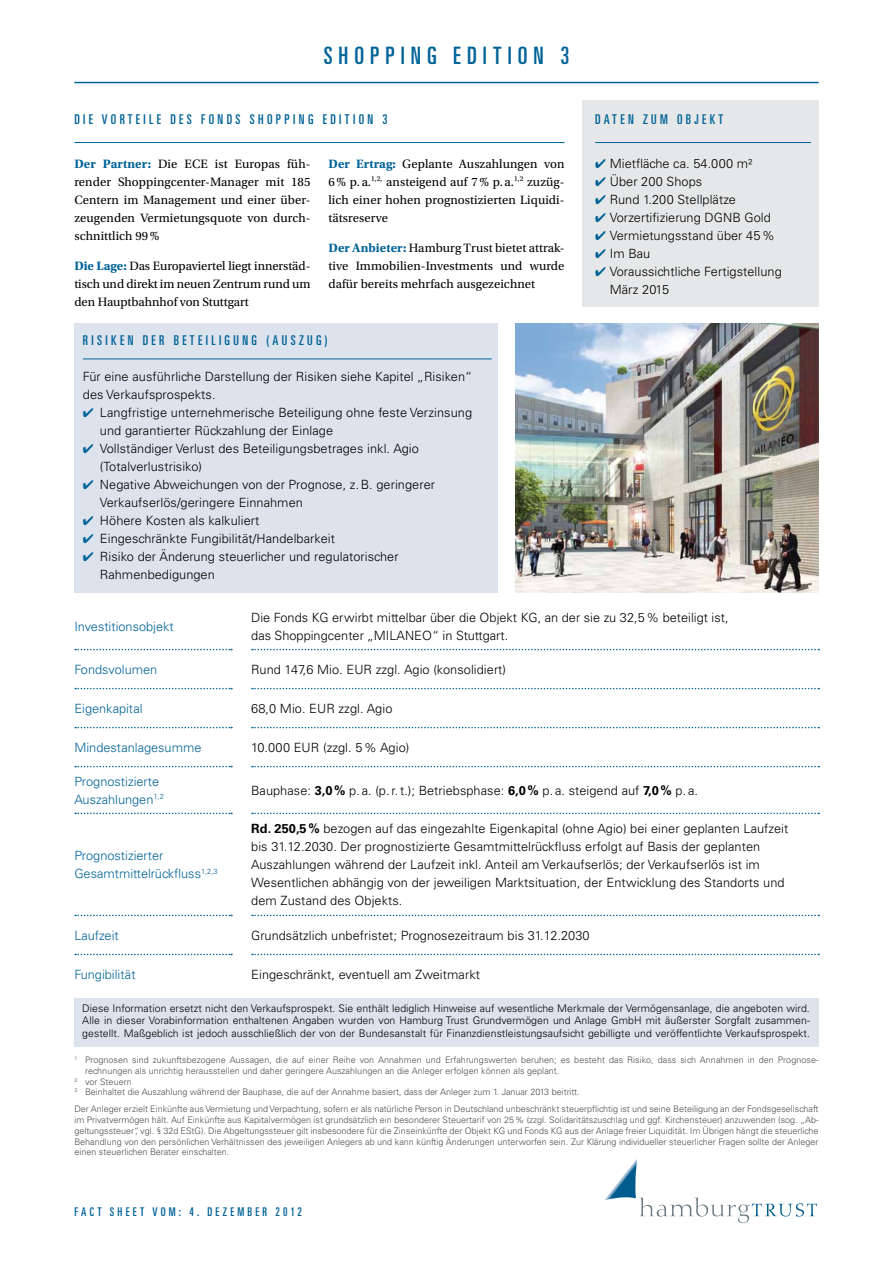
<style>
.page{position:relative;width:893px;height:1263px;background:#fff}
.page>*{position:absolute;margin:0;border:0;box-sizing:border-box;transform-origin:0 0}
.t1{font:ultra-condensed 24px "Univers LT Std";letter-spacing:.25em;color:#006398}
.t2{font:ultra-condensed 13.5px "Univers LT Std";letter-spacing:.25em;color:#006398}
.t3{font:300 12.75px/18px "Univers LT Std";letter-spacing:.005em;color:#000}
.t4{font:12.75px/18px "Utopia Std";letter-spacing:.005em;color:#000;text-align:justify}
.t5{font:300 12.75px/18px "Univers LT Std";color:#006398}
.t6{font:ultra-condensed 12px "Univers LT Std";letter-spacing:.265em;color:#006398}
.t7{font:300 10.5px/12.6px "Univers LT Std";letter-spacing:.005em;color:#000;text-align:justify}
.t8{font:300 9px/10.8px "Univers LT Std";letter-spacing:.005em;color:#4d4d4f;text-align:justify}
.s1{font-weight:700;color:#006398}
.s2{color:#006398}
.s3{font-weight:700}
</style>
<div class="page">
<hr style="left:74px;top:142px;width:490px;height:1px;background:#006398">
<hr style="left:74px;top:82px;width:745px;height:1px;background:#006398">
<svg style="left:605px;top:1159px;width:212px;height:64px"></svg>
<div style="left:582px;top:100px;width:237px;height:207px;background:#e6e7e8"></div>
<div style="left:74px;top:324px;width:424px;height:269px;background:#dde3ed"></div>
<div style="left:74px;top:998px;width:745px;height:48px;background:#dde3ed"></div>
<hr style="left:595px;top:142px;width:216px;height:1px;background:#006398">
<hr style="left:83px;top:359px;width:409px;height:1px;background:#006398">
<svg style="left:75px;top:649px;width:157px;height:1px"></svg>
<svg style="left:252px;top:649px;width:567px;height:1px"></svg>
<svg style="left:75px;top:688px;width:157px;height:1px"></svg>
<svg style="left:252px;top:688px;width:567px;height:1px"></svg>
<svg style="left:75px;top:727px;width:157px;height:1px"></svg>
<svg style="left:252px;top:727px;width:567px;height:1px"></svg>
<svg style="left:75px;top:766px;width:157px;height:1px"></svg>
<svg style="left:252px;top:766px;width:567px;height:1px"></svg>
<svg style="left:75px;top:915px;width:157px;height:1px"></svg>
<svg style="left:252px;top:915px;width:567px;height:1px"></svg>
<svg style="left:75px;top:954px;width:157px;height:1px"></svg>
<svg style="left:252px;top:954px;width:567px;height:1px"></svg>
<svg style="left:75px;top:813px;width:157px;height:1px"></svg>
<svg style="left:252px;top:813px;width:567px;height:1px"></svg>
<img style="left:515px;top:324px;width:304px;height:269px">
<h1 class="t1" style="left:324px;top:42px;width:247px">SHOPPING EDITION 3</h1>
<p class="t2" style="left:74px;top:112px;width:315px">DIE VORTEILE DES FONDS SHOPPING EDITION 3</p>
<p class="t4" style="left:74px;top:155px;width:238px"><span class="s1">Der Partner:</span> Die ECE ist Europas füh&shy;render Shoppingcenter-Manager mit 185<br>Centern im Management und einer über&shy;zeugenden Vermietungsquote von durch&shy;schnittlich 99%</p>
<p class="t4" style="left:74px;top:257px;width:238px"><span class="s1">Die Lage:</span> Das Europaviertel liegt innerstäd&shy;tisch und direkt im neuen Zentrum rund um den Hauptbahnhof von Stuttgart</p>
<p class="t4" style="left:328px;top:155px;width:238px"><span class="s1">Der Ertrag:</span> Geplante Auszahlungen von 6% p. a.<sup>1,2,</sup> ansteigend auf 7% p. a.<sup>1,2</sup> zuzüg&shy;lich einer hohen prognostizierten Liquidi&shy;tätsreserve</p>
<p class="t4" style="left:328px;top:239px;width:238px"><span class="s1">Der Anbieter:</span> Hamburg Trust bietet attrak&shy;tive Immobilien-Investments und wurde dafür bereits mehrfach ausgezeichnet</p>
<p class="t2" style="left:83px;top:333px;width:247px">RISIKEN DER BETEILIGUNG (AUSZUG)</p>
<p class="t3" style="left:83px;top:367px;width:391px">Für eine ausführliche Darstellung der Risiken siehe Kapitel „Risiken“ des Verkaufsprospekts.</p>
<p class="t3" style="left:100px;top:403px;width:374px;text-indent:-17px"><span class="s2">✔</span> Langfristige unternehmerische Beteiligung ohne feste Verzinsung und garantierter Rückzahlung der Einlage</p>
<p class="t3" style="left:100px;top:439px;width:320px;text-indent:-17px"><span class="s2">✔</span> Vollständiger Verlust des Beteiligungsbetrages inkl. Agio (Totalverlustrisiko)</p>
<p class="t3" style="left:100px;top:475px;width:337px;text-indent:-17px"><span class="s2">✔</span> Negative Abweichungen von der Prognose, z.B. geringerer<br>Verkaufserlös/geringere Einnahmen</p>
<p class="t3" style="left:83px;top:511px;width:178px"><span class="s2">✔</span> Höhere Kosten als kalkuliert</p>
<p class="t3" style="left:83px;top:529px;width:254px"><span class="s2">✔</span> Eingeschränkte Fungibilität/Handelbarkeit</p>
<p class="t3" style="left:100px;top:547px;width:300px;text-indent:-17px"><span class="s2">✔</span> Risiko der Änderung steuerlicher und regulatorischer<br>Rahmenbedigungen</p>
<p class="t2" style="left:595px;top:112px;width:130px">DA TEN ZUM OBJEKT</p>
<p class="t3" style="left:595px;top:154px;width:159px"><span class="s2">✔</span> Mietfläche ca. 54.000 m²</p>
<p class="t3" style="left:595px;top:172px;width:108px"><span class="s2">✔</span> Über 200 Shops</p>
<p class="t3" style="left:595px;top:190px;width:142px"><span class="s2">✔</span> Rund 1.200 Stellplätze</p>
<p class="t3" style="left:595px;top:208px;width:177px"><span class="s2">✔</span> Vorzertifizierung DGNB Gold</p>
<p class="t3" style="left:595px;top:226px;width:181px"><span class="s2">✔</span> Vermietungsstand über 45%</p>
<p class="t3" style="left:595px;top:244px;width:56px"><span class="s2">✔</span> Im Bau</p>
<p class="t3" style="left:610px;top:262px;width:174px;text-indent:-14px"><span class="s2">✔</span> Voraussichtliche Fertigstellung<br>März 2015</p>
<p class="t5" style="left:74px;top:617px;width:101px">Investitionsobjekt</p>
<p class="t3" style="left:251px;top:608px;width:479px">Die Fonds KG erwirbt mittelbar über die Objekt KG, an der sie zu 32,5% beteiligt ist, das Shoppingcenter „MILANEO“ in Stuttgart.</p>
<p class="t5" style="left:74px;top:660px;width:84px">Fondsvolumen</p>
<p class="t3" style="left:251px;top:660px;width:256px">Rund 147,6 Mio. EUR zzgl. Agio (konsolidiert)</p>
<p class="t5" style="left:74px;top:699px;width:70px">Eigenkapital</p>
<p class="t3" style="left:251px;top:699px;width:143px">68,0 Mio. EUR zzgl. Agio</p>
<p class="t5" style="left:74px;top:738px;width:129px">Mindestanlagesumme</p>
<p class="t3" style="left:251px;top:738px;width:160px">10.000 EUR (zzgl. 5% Agio)</p>
<p class="t5" style="left:74px;top:772px;width:91px">Prognostizierte<br>Auszahlungen<sup>1,2</sup></p>
<p class="t3" style="left:251px;top:781px;width:448px">Bauphase: <span class="s3">3,0%</span> p. a. (p.r.t.); Betriebsphase: <span class="s3">6,0%</span> p. a. steigend auf <span class="s3">7,0%</span> p. a.</p>
<p class="t5" style="left:74px;top:846px;width:145px">Prognostizierter<br>Gesamtmittelrückfluss<sup>1,2,3</sup></p>
<p class="t3" style="left:251px;top:819px;width:539px"><span class="s3">Rd. 250,5%</span> bezogen auf das eingezahlte Eigenkapital (ohne Agio) bei einer geplanten Laufzeit bis 31.12.2030. Der prognostizierte Gesamtmittelrückfluss erfolgt auf Basis der geplanten Auszahlungen während der Laufzeit inkl. Anteil am Verkaufserlös; der Verkaufserlös ist im Wesentlichen abhängig von der jeweiligen Marktsituation, der Entwicklung des Standorts und dem Zustand des Objekts.</p>
<p class="t5" style="left:74px;top:926px;width:46px">Laufzeit</p>
<p class="t3" style="left:251px;top:926px;width:340px">Grundsätzlich unbefristet; Prognosezeitraum bis 31.12.2030</p>
<p class="t5" style="left:74px;top:965px;width:63px">Fungibilität</p>
<p class="t3" style="left:251px;top:965px;width:230px">Eingeschränkt, eventuell am Zweitmarkt</p>
<p class="t7" style="left:82px;top:1002px;width:729px">Diese Information ersetzt nicht den Verkaufsprospekt. Sie enthält lediglich Hinweise auf wesentliche Merkmale der Vermögensanlage, die angeboten wird.<br>Alle in dieser Vorabinformation enthaltenen Angaben wurden von Hamburg Trust Grundvermögen und Anlage GmbH mit äußerster Sorgfalt zusammen&shy;gestellt. Maßgeblich ist jedoch ausschließlich der von der Bundesanstalt für Finanzdienstleistungsaufsicht gebilligte und veröffentlichte Verkaufsprospekt.</p>
<p class="t8" style="left:74px;top:1054px;width:746px"><sup>1</sup> Prognosen sind zukunftsbezogene Aussagen, die auf einer Reihe von Annahmen und Erfahrungswerten beruhen; es besteht das Risiko, dass sich Annahmen in den Prognose-</p>
<p class="t8" style="left:85px;top:1065px;width:476px">rechnungen als unrichtig herausstellen und daher geringere Auszahlungen an die Anleger erfolgen können als geplant.</p>
<p class="t8" style="left:74px;top:1076px;width:59px"><sup>2</sup> vor Steuern</p>
<p class="t8" style="left:74px;top:1087px;width:507px"><sup>3</sup> Beinhaltet die Auszahlung während der Bauphase, die auf der Annahme basiert, dass der Anleger zum 1. Januar 2013 beitritt.</p>
<p class="t8" style="left:74px;top:1104px;width:746px">Der Anleger erzielt Einkünfte aus Vermietung und Verpachtung, sofern er als natürliche Person in Deutschland unbeschränkt steuerpflichtig ist und seine Beteiligung an der Fondsgesellschaft im Privatvermögen hält. Auf Einkünfte aus Kapitalvermögen ist grundsätzlich ein besonderer Steuertarif von 25% (zzgl. Solidaritätszuschlag und ggf. Kirchensteuer) anzuwenden (sog. „Ab&shy;geltungssteuer“, vgl. § 32d EStG). Die Abgeltungssteuer gilt insbesondere für die Zinseinkünfte der Objekt KG und Fonds KG aus der Anlage freier Liquidität. Im Übrigen hängt die steuerliche Behandlung von den persönlichen Verhältnissen des jeweiligen Anlegers ab und kann künftig Änderungen unterworfen sein. Zur Klärung individueller steuerlicher Fragen sollte der Anleger einen steuerlichen Berater einschalten.</p>
<p class="t6" style="left:74px;top:1205px;width:229px">FACT SHEET VOM: 4. DEZEMBER 2012</p>
</div>
